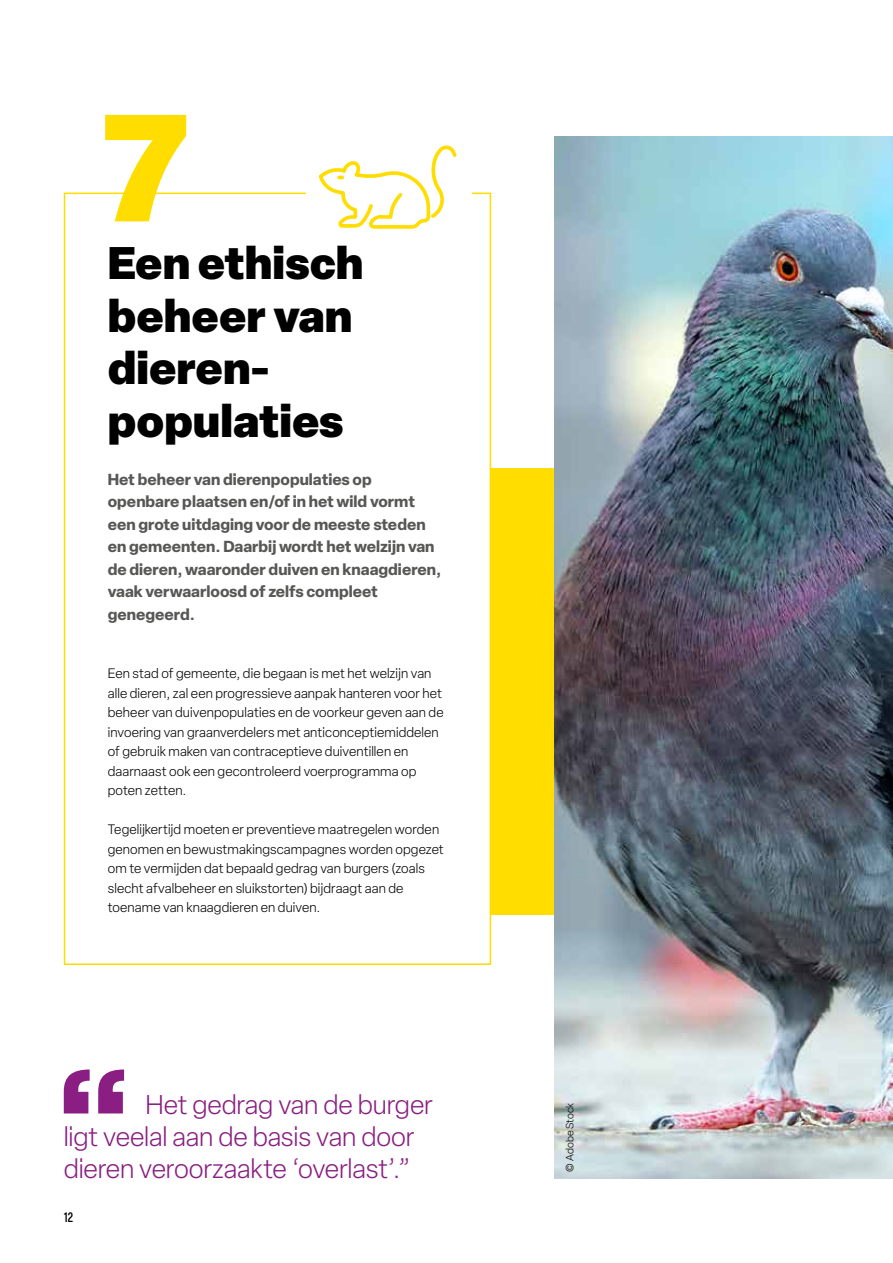
<style>
.page{position:relative;width:893px;height:1263px;background:#fff}
.page>*{position:absolute;margin:0;border:0;box-sizing:border-box;transform-origin:0 0}
.t1{font:900 150px "Elza";color:#fd0}
.t2{font:900 45px/52.5px "Elza";color:#000}
.t3{font:300 26.7px/32.1px "Elza";letter-spacing:-.005em;color:#8a1e82}
.t4{font:700 15.75px/22.5px "Elza";color:#575756}
.t5{font:300 13.5px/19.5px "Elza";letter-spacing:.01em;color:#000}
.t6{font:500 condensed 13.5px "Elza";color:#000}
.t7{font:300 10.5px "Elza";color:#000}
</style>
<div class="page">
<div style="left:247px;top:468px;width:359px;height:446px;background:#fd0"></div>
<img style="left:555px;top:136px;width:338px;height:1042px">
<svg style="left:64px;top:1069px;width:60px;height:44px"></svg>
<div style="left:65px;top:193px;width:425px;height:771px;background:#fff"></div>
<div style="left:64px;top:193px;width:427px;height:772px;border:2px solid #fd0"></div>
<div style="left:306px;top:115px;width:166px;height:119px;background:#fff"></div>
<svg style="left:319px;top:145px;width:138px;height:84px"></svg>
<h1 class="t1" style="left:102px;top:58px;width:88px">7</h1>
<h2 class="t2" style="left:108px;top:235px;width:257px">Een ethisch beheer van dieren&shy;populaties</h2>
<p class="t4" style="left:108px;top:468px;width:335px">Het beheer van dierenpopulaties op openbare plaatsen en/of in het wild vormt een grote uitdaging voor de meeste steden en gemeenten. Daarbij wordt het welzijn van de dieren, waaronder duiven en knaagdieren, vaak verwaarloosd of zelfs compleet genegeerd.</p>
<p class="t5" style="left:108px;top:664px;width:337px">Een stad of gemeente, die begaan is met het welzijn van alle dieren, zal een progressieve aanpak hanteren voor het beheer van duivenpopulaties en de voorkeur geven aan de invoering van graanverdelers met anticonceptiemiddelen of gebruik maken van contraceptieve duiventillen en daarnaast ook een gecontroleerd voerprogramma op poten zetten.</p>
<p class="t5" style="left:108px;top:820px;width:338px">Tegelijkertijd moeten er preventieve maatregelen worden genomen en bewustmakingscampagnes worden opgezet om te vermijden dat bepaald gedrag van burgers (zoals slecht afvalbeheer en sluikstorten) bijdraagt aan de toename van knaagdieren en duiven.</p>
<h3 class="t3" style="left:64px;top:1088px;width:371px;text-indent:82px">Het gedrag van de burger ligt veelal aan de basis van door dieren veroorzaakte ‘overlast’.”</h3>
<p class="t6" style="left:64px;top:1208px;width:11px">12</p>
<p class="t7" style="left:563px;top:1171px;width:70px;rotate:-90deg">© Adobe Stock</p>
</div>
